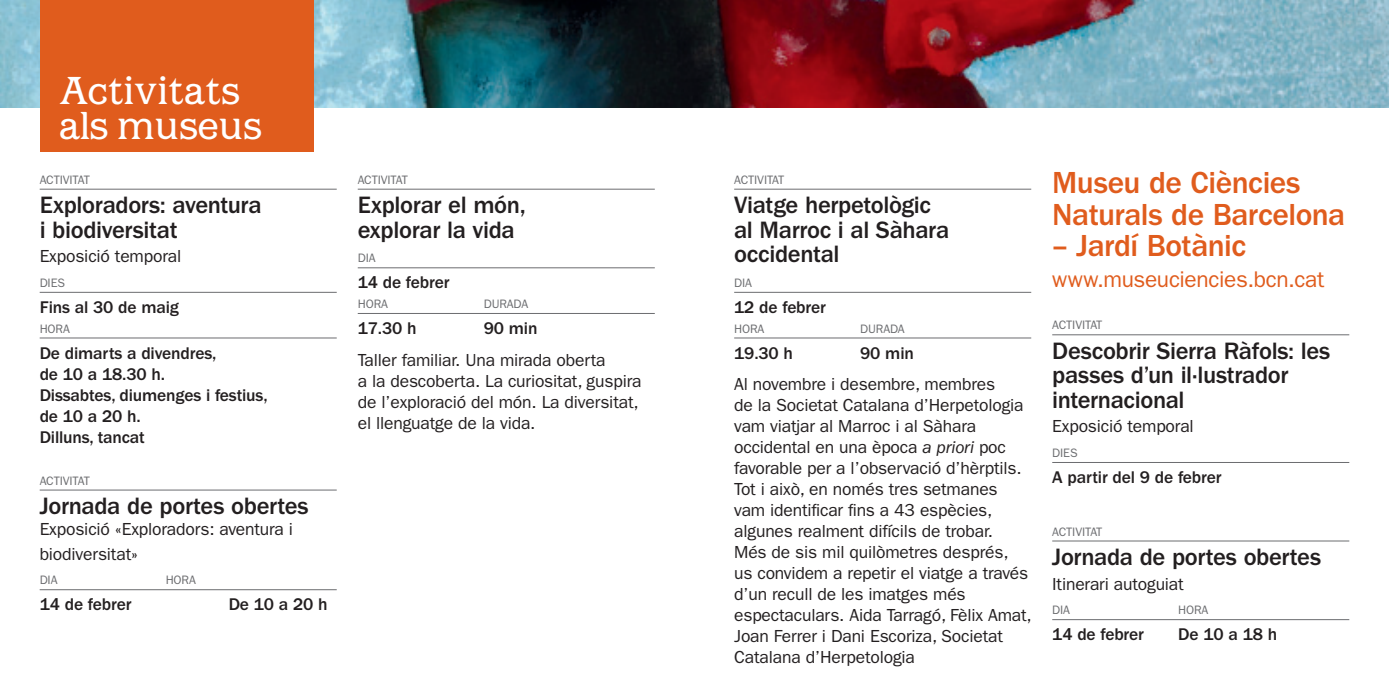
<style>
.page{position:relative;width:1389px;height:695px;background:#fff}
.page>*{position:absolute;margin:0;border:0;box-sizing:border-box;transform-origin:0 0}
.t1{font:35px/35px "Barcelona";color:#fff}
.t2{font:500 31.5px/31.5px "ITC Franklin Gothic Std";letter-spacing:-.015em;color:#e05c1d}
.t3{font:500 24.5px/24.5px "ITC Franklin Gothic Std";letter-spacing:-.015em;color:#231f20}
.t4{font:22.75px "ITC Franklin Gothic Std";letter-spacing:-.01em;color:#e05c1d}
.t5{font:17.5px/21px "ITC Franklin Gothic Std";letter-spacing:-.01em;color:#231f20}
.t6{font:500 17.5px/21px "ITC Franklin Gothic Std";letter-spacing:-.01em;color:#231f20}
.t7{font:12.25px "ITC Franklin Gothic Std";letter-spacing:-.01em;color:#6c6d70}
.s1{font-style:italic}
</style>
<div class="page">
<img style="left:0;top:0;width:1389px;height:108px">
<div style="left:40px;top:0;width:274px;height:151px;background:#e05c1d"></div>
<hr style="left:40px;top:189px;width:297px;height:1px;background:#6c6d70">
<hr style="left:40px;top:292px;width:297px;height:1px;background:#6c6d70">
<hr style="left:40px;top:337px;width:297px;height:1px;background:#6c6d70">
<hr style="left:40px;top:489px;width:297px;height:1px;background:#6c6d70">
<hr style="left:40px;top:589px;width:297px;height:1px;background:#6c6d70">
<hr style="left:358px;top:189px;width:297px;height:1px;background:#6c6d70">
<hr style="left:358px;top:267px;width:297px;height:1px;background:#6c6d70">
<hr style="left:358px;top:313px;width:297px;height:1px;background:#6c6d70">
<hr style="left:734px;top:189px;width:297px;height:1px;background:#6c6d70">
<hr style="left:734px;top:292px;width:297px;height:1px;background:#6c6d70">
<hr style="left:734px;top:337px;width:297px;height:1px;background:#6c6d70">
<hr style="left:1052px;top:334px;width:297px;height:1px;background:#6c6d70">
<hr style="left:1052px;top:462px;width:297px;height:1px;background:#6c6d70">
<hr style="left:1052px;top:540px;width:297px;height:1px;background:#6c6d70">
<hr style="left:1052px;top:619px;width:297px;height:1px;background:#6c6d70">
<h1 class="t1" style="left:59px;top:74px;width:205px">Activitats als museus</h1>
<p class="t7" style="left:40px;top:172px;width:52px">Activitat</p>
<h3 class="t3" style="left:40px;top:193px;width:223px">Exploradors: aventura i biodiversitat</h3>
<p class="t5" style="left:40px;top:246px;width:143px">Exposició temporal</p>
<p class="t7" style="left:40px;top:276px;width:27px">Dies</p>
<p class="t6" style="left:40px;top:297px;width:141px">Fins al 30 de maig</p>
<p class="t7" style="left:40px;top:321px;width:38px">Hora</p>
<p class="t6" style="left:40px;top:342px;width:229px">De dimarts a divendres,<br>de 10 a 18.30 h.<br>Dissabtes, diumenges i festius, de 10 a 20 h.<br>Dilluns, tancat</p>
<p class="t7" style="left:40px;top:473px;width:52px">Activitat</p>
<h3 class="t3" style="left:40px;top:494px;width:270px">Jornada de portes obertes</h3>
<p class="t5" style="left:40px;top:517px;width:255px;line-height:24.5px">Exposició «Exploradors: aventura i biodiversitat»</p>
<p class="t7" style="left:40px;top:573px;width:19px">DiA</p>
<p class="t7" style="left:166px;top:573px;width:32px">HORA</p>
<p class="t6" style="left:40px;top:594px;width:93px">14 de febrer</p>
<p class="t6" style="left:229px;top:594px;width:101px">De 10 a 20 h</p>
<p class="t7" style="left:358px;top:172px;width:52px">Activitat</p>
<h3 class="t3" style="left:358px;top:193px;width:170px">Explorar el món, explorar la vida</h3>
<p class="t7" style="left:358px;top:251px;width:19px">DiA</p>
<p class="t6" style="left:358px;top:272px;width:93px">14 de febrer</p>
<p class="t7" style="left:358px;top:297px;width:38px">Hora</p>
<p class="t7" style="left:484px;top:297px;width:46px">DURADA</p>
<p class="t6" style="left:358px;top:318px;width:60px">17.30 h</p>
<p class="t6" style="left:484px;top:318px;width:55px">90 min</p>
<p class="t5" style="left:358px;top:349px;width:285px">Taller familiar. Una mirada oberta<br>a la descoberta. La curiositat, guspira de l’exploració del món. La diversitat, el llenguatge de la vida.</p>
<p class="t7" style="left:734px;top:172px;width:52px">Activitat</p>
<h3 class="t3" style="left:734px;top:193px;width:217px">Viatge herpetològic al Marroc i al Sàhara occidental</h3>
<p class="t7" style="left:734px;top:276px;width:19px">DiA</p>
<p class="t6" style="left:734px;top:297px;width:93px">12 de febrer</p>
<p class="t7" style="left:734px;top:321px;width:38px">Hora</p>
<p class="t7" style="left:860px;top:321px;width:46px">DURADA</p>
<p class="t6" style="left:734px;top:342px;width:60px">19.30 h</p>
<p class="t6" style="left:860px;top:342px;width:55px">90 min</p>
<p class="t5" style="left:734px;top:373px;width:299px">Al novembre i desembre, membres<br>de la Societat Catalana d’Herpetologia vam viatjar al Marroc i al Sàhara occidental en una època <span class="s1">a priori</span> poc favorable per a l’observació d’hèrptils.<br>Tot i això, en només tres setmanes vam identificar fins a 43 espècies, algunes realment difícils de trobar.<br>Més de sis mil quilòmetres després,<br>us convidem a repetir el viatge a través d’un recull de les imatges més espectaculars. Aida Tarragó, Fèlix Amat, Joan Ferrer i Dani Escoriza, Societat Catalana d’Herpetologia</p>
<h2 class="t2" style="left:1052px;top:167px;width:295px">Museu de Ciències<br>Naturals de Barcelona</h2>
<h2 class="t2" style="left:1052px;top:230px;width:195px">– Jardí Botànic</h2>
<h3 class="t4" style="left:1052px;top:266px;width:274px">www.museuciencies.bcn.cat</h3>
<p class="t7" style="left:1052px;top:318px;width:52px">Activitat</p>
<h3 class="t3" style="left:1052px;top:339px;width:280px">Descobrir Sierra Ràfols: les passes d’un il·lustrador internacional</h3>
<p class="t5" style="left:1052px;top:416px;width:143px">Exposició temporal</p>
<p class="t7" style="left:1052px;top:446px;width:27px">Dies</p>
<p class="t6" style="left:1052px;top:467px;width:171px">A partir del 9 de febrer</p>
<p class="t7" style="left:1052px;top:524px;width:52px">Activitat</p>
<h3 class="t3" style="left:1052px;top:545px;width:270px">Jornada de portes obertes</h3>
<p class="t5" style="left:1052px;top:573px;width:133px">Itinerari autoguiat</p>
<p class="t7" style="left:1052px;top:603px;width:58px">DiA h</p>
<p class="t7" style="left:1186px;top:603px;width:24px">ora</p>
<p class="t6" style="left:1052px;top:624px;width:93px">14 de febrer</p>
<p class="t6" style="left:1178px;top:624px;width:101px">De 10 a 18 h</p>
</div>
